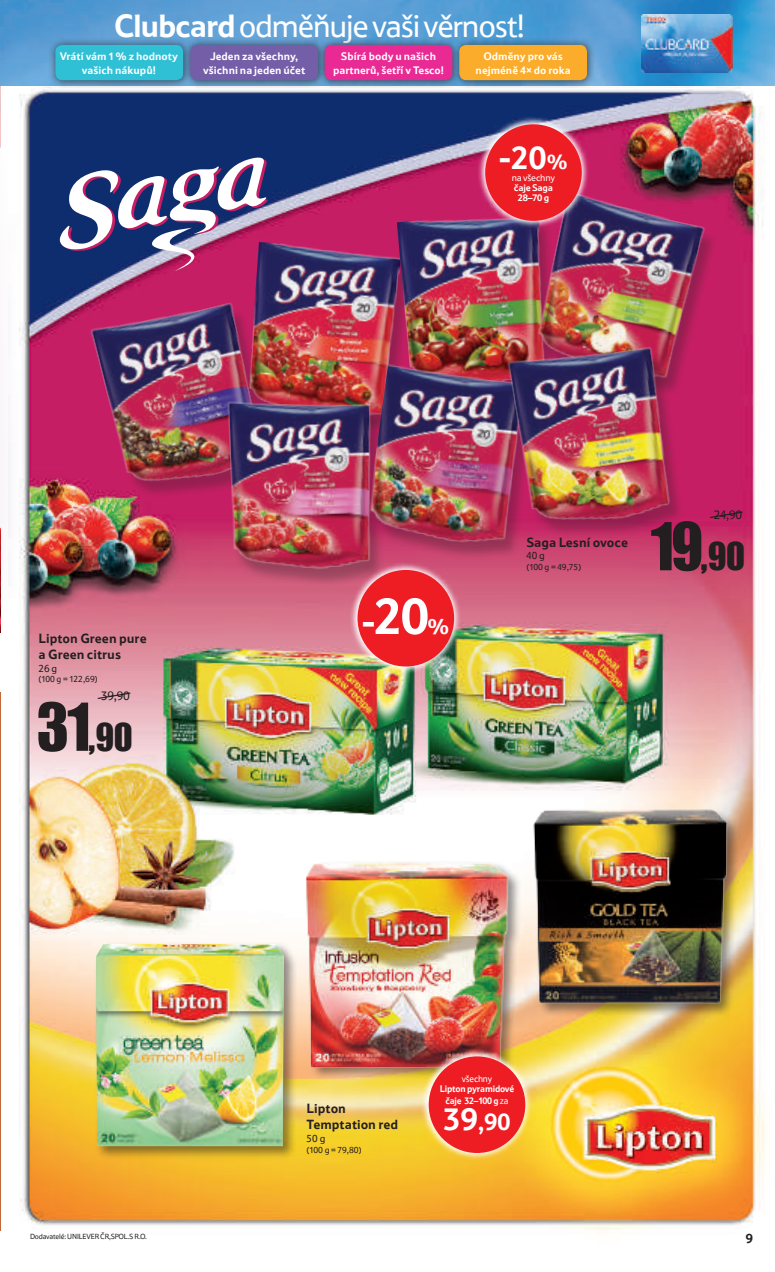
<style>
.page{position:relative;width:775px;height:1272px;background:#fff}
.page>*{position:absolute;margin:0;border:0;box-sizing:border-box;transform-origin:0 0}
.t1{font:700 52.5px "Tesco OT";color:#fff}
.t2{font:39.3px "Impact CE";color:#231f20}
.t3{font:700 33.15px "Tesco OT";color:#fff}
.t4{font:32.7px "Tesco OT";letter-spacing:-.04em;color:#fff}
.t5{font:700 24.3px "Tesco OT";color:#fff}
.t6{font:700 22.05px "Tesco OT";color:#fff}
.t7{font:700 13.5px/16.2px "Tesco OT";color:#231f20}
.t8{font:12.6px "Tesco OT";letter-spacing:-.025em;color:#231f20}
.t9{font:700 11.1px/13.4px "Tesco OT";color:#fff;text-align:center}
.t10{font:10.5px "Tesco OT";color:#231f20}
.t11{font:700 9.75px/12.3px "Tesco OT";letter-spacing:-.02em;color:#fff;text-align:center;scale:.95 1}
.t12{font:700 9.75px/10.4px "Tesco OT";letter-spacing:-.02em;color:#fff;text-align:center}
.t13{font:9.75px "Tesco OT";letter-spacing:-.02em;color:#fff}
.t14{font:9.75px "Tesco OT";letter-spacing:-.02em;color:#fff;scale:.95 1}
.t15{font:9px "Tesco OT";color:#231f20}
.t16{font:7.5px "Tesco OT";letter-spacing:-.02em;color:#231f20}
.s1{font-weight:700}
.s2{font-size:21.15px}
.s3{font-size:67.5px}
.s4{font-size:36.6px}
.s5{font-weight:400}
.s6{font-size:32.1px}
</style>
<div class="page">
<hr style="left:0;top:692px;width:1px;height:539px;background:#c2683a">
<img style="left:0;top:619px;width:1px;height:14px">
<img style="left:19px;top:85px;width:755px;height:1145px">
<img style="left:247px;top:242px;width:149px;height:153px">
<img style="left:87px;top:292px;width:191px;height:218px">
<img style="left:224px;top:395px;width:156px;height:192px">
<img style="left:397px;top:210px;width:129px;height:152px">
<div style="left:538px;top:196px;width:180px;height:201px;background:#c61e64"></div>
<img style="left:526px;top:188px;width:183px;height:213px">
<img style="left:363px;top:362px;width:164px;height:198px">
<img style="left:504px;top:336px;width:178px;height:211px">
<div style="left:532px;top:808px;width:208px;height:209px;background:#231f20;opacity:.5"></div>
<img style="left:526px;top:793px;width:220px;height:216px">
<div style="left:94px;top:942px;width:204px;height:218px;background:#231f20;opacity:.5"></div>
<img style="left:96px;top:943px;width:188px;height:203px">
<img style="left:296px;top:849px;width:221px;height:232px">
<svg style="left:59px;top:157px;width:209px;height:114px"></svg>
<img style="left:20px;top:0;width:754px;height:85px">
<img style="left:641px;top:15px;width:91px;height:57px">
<div style="left:48px;top:38px;width:144px;height:51px;background:#231f20;opacity:.75"></div>
<div style="left:55px;top:45px;width:128px;height:35px;background:#30c0d5;border-radius:7px"></div>
<div style="left:317px;top:38px;width:144px;height:51px;background:#231f20;opacity:.75"></div>
<div style="left:324px;top:45px;width:128px;height:35px;background:#e92a94;border-radius:7px"></div>
<div style="left:183px;top:38px;width:144px;height:51px;background:#231f20;opacity:.75"></div>
<div style="left:190px;top:45px;width:128px;height:35px;background:#755ea8;border-radius:7px"></div>
<div style="left:452px;top:38px;width:144px;height:51px;background:#231f20;opacity:.75"></div>
<div style="left:459px;top:45px;width:128px;height:35px;background:#faac2a;border-radius:7px"></div>
<img style="left:349px;top:562px;width:112px;height:112px">
<div style="left:357px;top:570px;width:97px;height:96px;background:#ee1d23;border-radius:50%"></div>
<img style="left:477px;top:117px;width:112px;height:111px">
<div style="left:485px;top:124px;width:96px;height:97px;background:#ee1d23;border-radius:50%"></div>
<img style="left:421px;top:1049px;width:111px;height:111px">
<div style="left:428px;top:1056px;width:97px;height:97px;background:#ee1d23;border-radius:50%"></div>
<svg style="left:0;top:0;width:20px;height:619px"></svg>
<h3 class="t4" style="left:114px;top:6px;width:412px"><span class="s1">Clubcard</span> odměňuje vaši věrnost!</h3>
<p class="t9" style="left:60px;top:50px;width:120px">Vrátí vám 1 % z hodnoty vašich nákupů!</p>
<p class="t9" style="left:203px;top:50px;width:104px">Jeden za všechny, všichni na jeden účet</p>
<p class="t9" style="left:333px;top:50px;width:112px">Sbírá body u našich partnerů, šetří v Tesco!</p>
<p class="t9" style="left:475px;top:50px;width:97px">Odměny pro vás nejméně 4× do roka</p>
<h3 class="t3" style="left:498px;top:136px;width:71px">-20<span class="s2">%</span></h3>
<p class="t13" style="left:511px;top:171px;width:45px">na všechny</p>
<p class="t12" style="left:513px;top:182px;width:41px">čaje Saga<br>28–70 g</p>
<p class="t7" style="left:39px;top:630px;width:110px">Lipton Green pure a Green citrus</p>
<p class="t10" style="left:39px;top:661px;width:20px">26 g</p>
<p class="t15" style="left:39px;top:674px;width:61px">(100 g = 122,69)</p>
<p class="t8" style="left:101px;top:688px;width:64px">39,90/</p>
<h2 class="t2" style="left:36px;top:714px;width:98px"><span class="s3">31</span>,90</h2>
<h1 class="t1" style="left:362px;top:582px;width:68px"><span class="s4">-</span>20</h1>
<h3 class="t6" style="left:427px;top:612px;width:24px">%</h3>
<p class="t7" style="left:526px;top:534px;width:103px">Saga Lesní ovoce</p>
<p class="t10" style="left:526px;top:549px;width:20px">40 g</p>
<p class="t15" style="left:526px;top:562px;width:56px">(100 g = 49,75)</p>
<p class="t8" style="left:713px;top:507px;width:64px">24,90/</p>
<h2 class="t2" style="left:648px;top:534px;width:97px"><span class="s3">19</span>,90</h2>
<p class="t16" style="left:30px;top:1231px;width:118px">Dodavatelé: UNILEVER ČR,SPOL.S R.O.</p>
<p class="t7" style="left:306px;top:1100px;width:93px">Lipton<br>Temptation red</p>
<p class="t10" style="left:306px;top:1132px;width:20px">50 g</p>
<p class="t15" style="left:306px;top:1144px;width:56px">(100 g = 79,80)</p>
<p class="t14" style="left:461px;top:1072px;width:33px">všechny</p>
<p class="t11" style="left:439px;top:1082px;width:80px">Lipton pyramidové čaje 32–100 g <span class="s5">za</span></p>
<h3 class="t5" style="left:443px;top:1106px;width:68px"><span class="s6">39</span>,90</h3>
<p class="t7" style="left:745px;top:1230px;width:9px">9</p>
</div>
